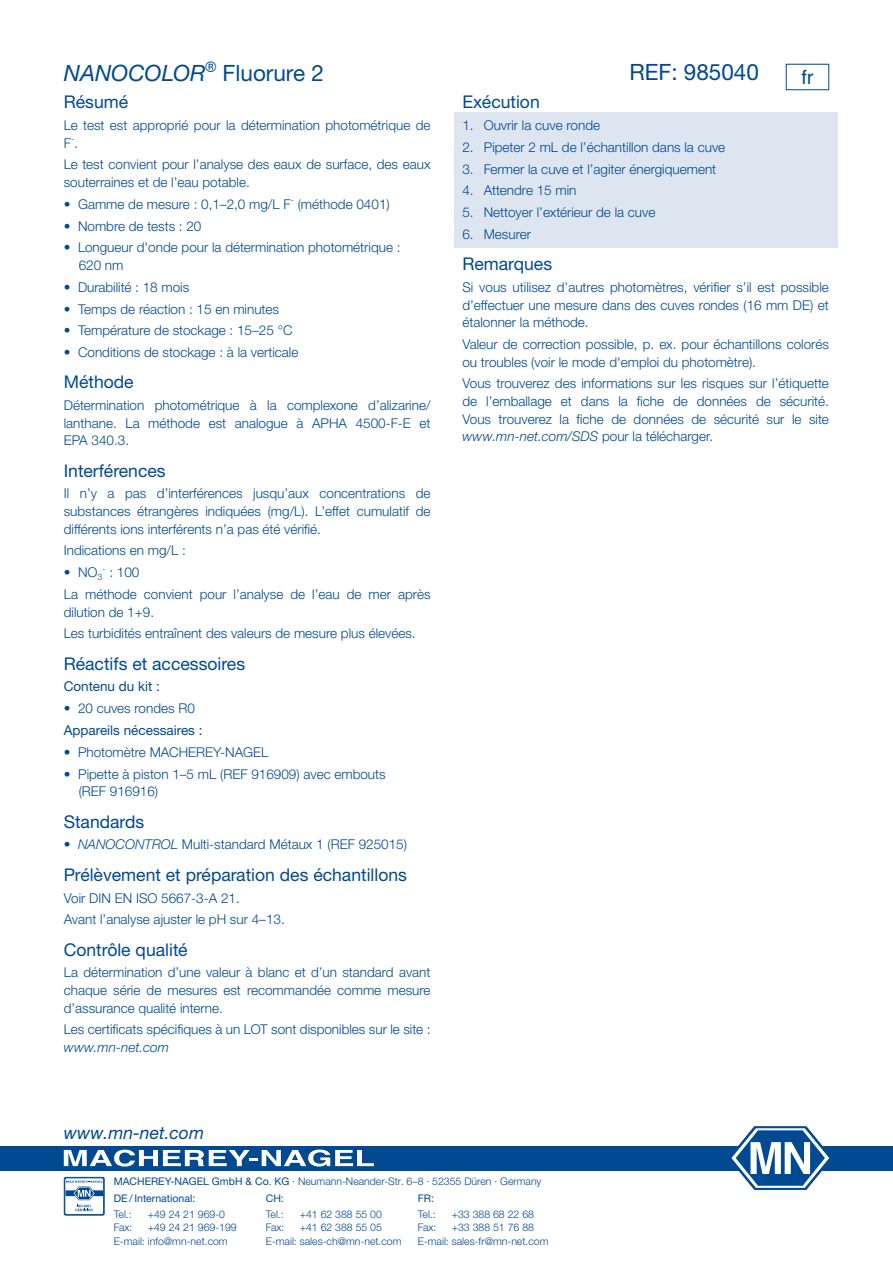
<style>
.page{position:relative;width:893px;height:1263px;background:#fff}
.page>*{position:absolute;margin:0;border:0;box-sizing:border-box;transform-origin:0 0}
.TestNo___Name{font:italic 22.5px "Helvetica Neue LTW1 G";color:#014990}
.TestNo___Name-2{font:22.5px "Helvetica Neue LTW1 G";color:#014990}
.t1{font:19.5px "Helvetica LT Pro";color:#014990}
.Subhead{font:17.55px "Helvetica Neue LTW1 G";color:#014990}
.t2{font:italic 17.55px "Helvetica Neue LTW1 G";color:#014990}
.Fließtext{font:300 13.5px/17.5px "Helvetica Neue LTW1 G";color:#014990}
.t3{font:13.5px "Helvetica Neue LTW1 G";color:#014990}
.t4{font:300 10.5px/13.6px "Helvetica Neue LTW1 G";color:#014990}
.t5{font:10.5px/15.8px "Helvetica Neue LTW1 G";color:#014990}
.s1{font-style:normal}
.s2{font-style:italic}
.s3{font-weight:400}
.s4{font-weight:300}
</style>
<div class="page">
<div style="left:0;top:1146px;width:893px;height:24px;background:#014990"></div>
<svg style="left:64px;top:1149px;width:310px;height:17px"></svg>
<svg style="left:728px;top:1126px;width:104px;height:64px"></svg>
<div style="left:64px;top:1177px;width:41px;height:38px;background:#0d5195;border-radius:2px"></div>
<svg style="left:65px;top:1178px;width:39px;height:36px"></svg>
<div style="left:65px;top:1178px;width:39px;height:37px;border:1px solid #014990;border-radius:2px"></div>
<svg style="left:66px;top:1181px;width:37px;height:30px"></svg>
<div style="left:454px;top:112px;width:384px;height:26px;background:#dde5f1"></div>
<div style="left:454px;top:134px;width:384px;height:26px;background:#dde5f1"></div>
<div style="left:454px;top:155px;width:384px;height:27px;background:#dde5f1"></div>
<div style="left:454px;top:177px;width:384px;height:27px;background:#dde5f1"></div>
<div style="left:454px;top:199px;width:384px;height:26px;background:#dde5f1"></div>
<div style="left:454px;top:221px;width:384px;height:26px;background:#dde5f1"></div>
<p class="TestNo___Name" style="left:64px;top:59px;width:262px">NANOCOLOR<sup>®</sup> <span class="s1">Fluorure 2</span></p>
<p class="TestNo___Name-2" style="left:629px;top:58px;width:131px">REF: 985040</p>
<p class="Subhead" style="left:64px;top:91px;width:66px">Résumé</p>
<p class="Fließtext" style="left:64px;top:116px;width:368px">Le test est approprié pour la détermination photométrique de<br>F<sup>-</sup>.</p>
<p class="Fließtext" style="left:64px;top:156px;width:368px">Le test convient pour l’analyse des eaux de surface, des eaux souterraines et de l’eau potable.</p>
<p class="Fließtext" style="left:64px;top:195px;width:327px">• Gamme de mesure : 0,1–2,0 mg/L F<sup>-</sup> (méthode 0401)</p>
<p class="Fließtext" style="left:64px;top:217px;width:139px">• Nombre de tests : 20</p>
<p class="Fließtext" style="left:79px;top:239px;width:323px;text-indent:-15px">• Longueur d'onde pour la détermination photométrique :<br>620 nm</p>
<p class="Fließtext" style="left:64px;top:278px;width:127px">• Durabilité : 18 mois</p>
<p class="Fließtext" style="left:64px;top:300px;width:217px">• Temps de réaction : 15 en minutes</p>
<p class="Fließtext" style="left:64px;top:322px;width:230px">• Température de stockage : 15–25 °C</p>
<p class="Fließtext" style="left:64px;top:343px;width:236px">• Conditions de stockage : à la verticale</p>
<p class="Subhead" style="left:64px;top:371px;width:71px">Méthode</p>
<p class="Fließtext" style="left:64px;top:397px;width:368px;text-align:justify">Détermination photométrique à la complexone d’alizarine/ lanthane. La méthode est analogue à APHA 4500-F-E et EPA 340.3.</p>
<p class="Subhead" style="left:64px;top:460px;width:103px">Interférences</p>
<p class="Fließtext" style="left:64px;top:485px;width:368px;text-align:justify">Il n’y a pas d’interférences jusqu’aux concentrations de substances étrangères indiquées (mg/L). L’effet cumulatif de différents ions interférents n’a pas été vérifié.</p>
<p class="Fließtext" style="left:64px;top:542px;width:124px">Indications en mg/L :</p>
<p class="Fließtext" style="left:64px;top:563px;width:77px">• NO<sub>3</sub><sup>-</sup> : 100</p>
<p class="Fließtext" style="left:64px;top:585px;width:368px">La méthode convient pour l’analyse de l’eau de mer après dilution de 1+9.</p>
<p class="Fließtext" style="left:64px;top:625px;width:353px">Les turbidités entraînent des valeurs de mesure plus élevées.</p>
<p class="Subhead" style="left:64px;top:653px;width:183px">Réactifs et accessoires</p>
<p class="t3" style="left:64px;top:678px;width:98px">Contenu du kit :</p>
<p class="Fließtext" style="left:64px;top:700px;width:133px">• 20 cuves rondes R0</p>
<p class="t3" style="left:64px;top:722px;width:140px">Appareils nécessaires :</p>
<p class="Fließtext" style="left:64px;top:743px;width:206px">• Photomètre MACHEREY-NAGEL</p>
<p class="Fließtext" style="left:79px;top:765px;width:309px;text-indent:-15px">• Pipette à piston 1–5 mL (REF 916909) avec embouts (REF 916916)</p>
<p class="Subhead" style="left:64px;top:810px;width:82px">Standards</p>
<p class="Fließtext" style="left:64px;top:836px;width:345px">• <span class="s2">NANOCONTROL</span> Multi-standard Métaux 1 (REF 925015)</p>
<p class="Subhead" style="left:64px;top:864px;width:345px">Prélèvement et préparation des échantillons</p>
<p class="Fließtext" style="left:64px;top:889px;width:178px">Voir DIN EN ISO 5667-3-A 21.</p>
<p class="Fließtext" style="left:64px;top:911px;width:222px">Avant l’analyse ajuster le pH sur 4–13.</p>
<p class="Subhead" style="left:64px;top:938px;width:125px">Contrôle qualité</p>
<p class="Fließtext" style="left:64px;top:964px;width:368px;text-align:justify">La détermination d’une valeur à blanc et d’un standard avant chaque série de mesures est recommandée comme mesure d’assurance qualité interne.</p>
<p class="Fließtext" style="left:64px;top:1021px;width:368px">Les certificats spécifiques à un LOT sont disponibles sur le site : <span class="s2">www.mn-net.com</span></p>
<p class="t1" style="left:801px;top:66px;width:13px">fr</p>
<p class="Subhead" style="left:462px;top:91px;width:79px">Exécution</p>
<p class="Fließtext" style="left:462px;top:116px;width:139px">1. Ouvrir la cuve ronde</p>
<p class="Fließtext" style="left:462px;top:138px;width:264px">2. Pipeter 2 mL de l’échantillon dans la cuve</p>
<p class="Fließtext" style="left:462px;top:160px;width:255px">3. Fermer la cuve et l’agiter énergiquement</p>
<p class="Fließtext" style="left:462px;top:182px;width:116px">4. Attendre 15 min</p>
<p class="Fließtext" style="left:462px;top:204px;width:195px">5. Nettoyer l’extérieur de la cuve</p>
<p class="Fließtext" style="left:462px;top:225px;width:70px">6. Mesurer</p>
<p class="Subhead" style="left:462px;top:253px;width:91px">Remarques</p>
<p class="Fließtext" style="left:462px;top:279px;width:368px;text-align:justify">Si vous utilisez d’autres photomètres, vérifier s’il est possible d’effectuer une mesure dans des cuves rondes (16 mm DE) et étalonner la méthode.</p>
<p class="Fließtext" style="left:462px;top:335px;width:368px">Valeur de correction possible, p. ex. pour échantillons colorés ou troubles (voir le mode d'emploi du photomètre).</p>
<p class="Fließtext" style="left:462px;top:375px;width:368px;text-align:justify">Vous trouverez des informations sur les risques sur l’étiquette de l’emballage et dans la fiche de données de sécurité.<br>Vous trouverez la fiche de données de sécurité sur le site <span class="s2">www.mn-net.com/SDS</span> pour la télécharger.</p>
<p class="t2" style="left:64px;top:1121px;width:142px">www.mn-net.com</p>
<p class="t4" style="left:114px;top:1174px;width:429px"><span class="s3">MACHEREY-NAGEL GmbH &amp; Co. KG</span> · Neumann-Neander-Str. 6–8 · 52355 Düren · Germany</p>
<p class="t5" style="left:114px;top:1190px;width:83px">DE / International:<br><span class="s4">Tel.:</span></p>
<p class="t4" style="left:148px;top:1207px;width:79px">+49 24 21 969-0</p>
<p class="t4" style="left:266px;top:1190px;width:20px;line-height:15.8px"><span class="s3">CH:<br></span>Tel.:</p>
<p class="t4" style="left:300px;top:1207px;width:84px">+41 62 388 55 00</p>
<p class="t4" style="left:418px;top:1190px;width:20px;line-height:15.8px"><span class="s3">FR:<br></span>Tel.:</p>
<p class="t4" style="left:452px;top:1207px;width:84px">+33 388 68 22 68</p>
<p class="t4" style="left:114px;top:1221px;width:20px">Fax:</p>
<p class="t4" style="left:114px;top:1221px;width:125px;text-indent:34px">+49 24 21 969-199<br>E-mail: info@mn-net.com</p>
<p class="t4" style="left:266px;top:1221px;width:20px">Fax:</p>
<p class="t4" style="left:266px;top:1221px;width:137px;text-indent:34px">+41 62 388 55 05<br>E-mail: sales-ch@mn-net.com</p>
<p class="t4" style="left:418px;top:1221px;width:20px">Fax:</p>
<p class="t4" style="left:418px;top:1221px;width:132px;text-indent:34px">+33 388 51 76 88<br>E-mail: sales-fr@mn-net.com</p>
</div>
